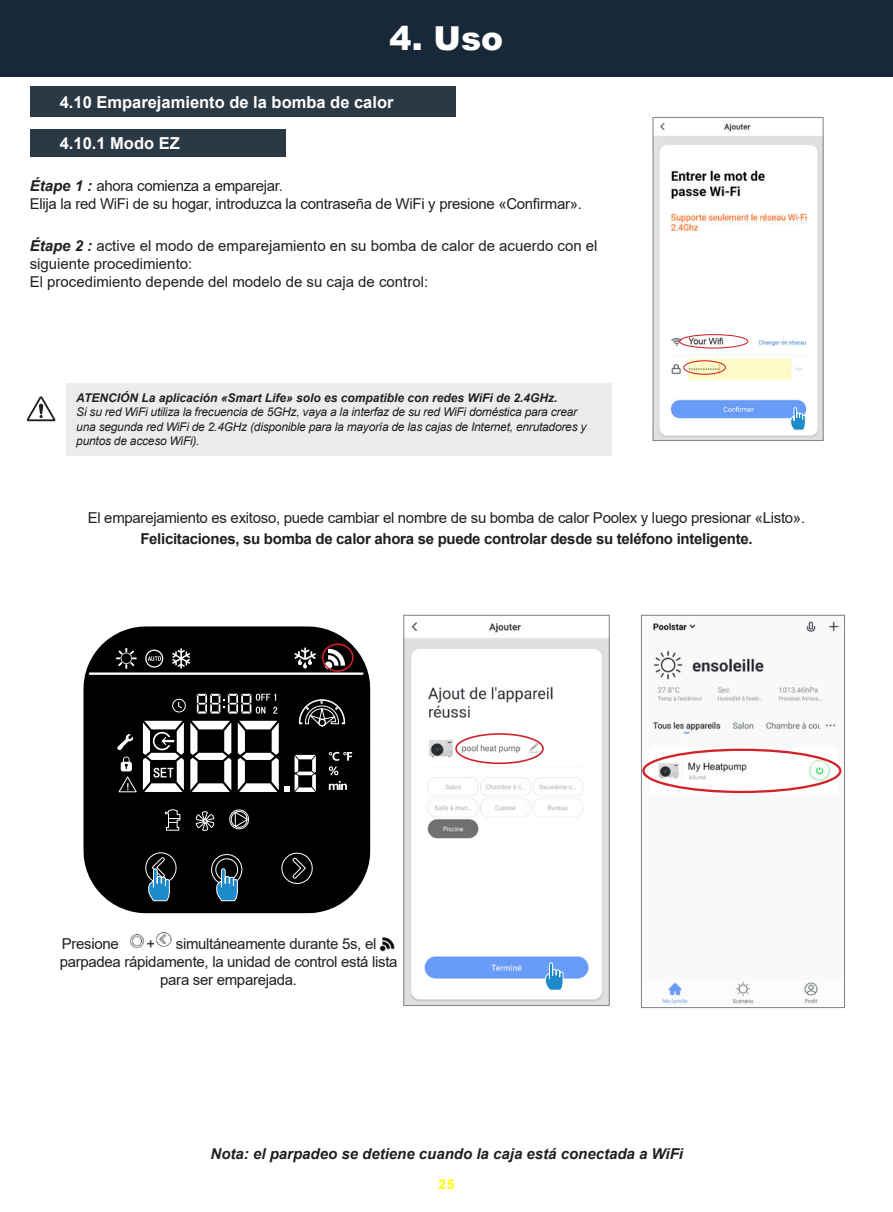
<style>
.page{position:relative;width:893px;height:1212px;background:#fff}
.page>*{position:absolute;margin:0;border:0;box-sizing:border-box;transform-origin:0 0}
.t1{font:900 33px "Arial";color:#fff}
.t2{font:700 16.5px "Arial";color:#fff}
.t3{font:15px/18px "Arial";letter-spacing:-.02em;color:#231f20}
.t4{font:15px/18px "Arial";color:#231f20}
.t5{font:700 15px "Arial";letter-spacing:-.02em;color:#231f20}
.t6{font:italic 700 15px "Arial";color:#231f20}
.t7{font:700 13.5px "Arial";color:#ff0}
.t8{font:italic 12px/14.4px "Arial";letter-spacing:-.02em;color:#231f20}
.t9{font:italic 700 12px "Arial";color:#231f20}
.s1{font-weight:700;font-style:italic}
</style>
<div class="page">
<div style="left:0;top:0;width:893px;height:77px;background:#172938"></div>
<div style="left:30px;top:86px;width:425px;height:31px;background:#2b3945"></div>
<div style="left:30px;top:129px;width:255px;height:27px;background:#2b3945"></div>
<div style="left:66px;top:383px;width:546px;height:72px;background:#ececee"></div>
<svg style="left:26px;top:396px;width:30px;height:25px"></svg>
<img style="left:655px;top:122px;width:166px;height:317px">
<div style="left:653px;top:117px;width:170px;height:324px;border:1px solid #808285"></div>
<svg style="left:790px;top:406px;width:16px;height:25px"></svg>
<div style="left:683px;top:360px;width:43px;height:15px;border:1px solid #d1232a;border-radius:50%"></div>
<div style="left:679px;top:334px;width:69px;height:15px;border:1px solid #d1232a;border-radius:50%"></div>
<img style="left:130px;top:934px;width:15px;height:15px">
<img style="left:156px;top:931px;width:16px;height:16px">
<img style="left:380px;top:937px;width:15px;height:14px">
<svg style="left:83px;top:626px;width:288px;height:287px;background:#141414"></svg>
<svg style="left:195px;top:811px;width:20px;height:20px"></svg>
<hr style="left:90px;top:672px;width:272px;height:3px;background:#fff">
<svg style="left:172px;top:648px;width:18px;height:20px"></svg>
<svg style="left:116px;top:648px;width:21px;height:21px"></svg>
<svg style="left:229px;top:807px;width:20px;height:25px"></svg>
<svg style="left:294px;top:647px;width:22px;height:21px"></svg>
<svg style="left:325px;top:649px;width:20px;height:20px"></svg>
<svg style="left:165px;top:809px;width:16px;height:22px"></svg>
<svg style="left:278px;top:849px;width:35px;height:40px"></svg>
<svg style="left:117px;top:692px;width:235px;height:100px"></svg>
<svg style="left:145px;top:647px;width:18px;height:23px"></svg>
<svg style="left:208px;top:850px;width:35px;height:52px;background:#293f4d"></svg>
<svg style="left:142px;top:848px;width:35px;height:54px;background:#273d49"></svg>
<div style="left:322px;top:643px;width:32px;height:29px;border:2px solid #d1232a;border-radius:50%"></div>
<img style="left:405px;top:622px;width:203px;height:382px">
<div style="left:403px;top:615px;width:207px;height:391px;border:1px solid #808285"></div>
<img style="left:643px;top:619px;width:200px;height:387px">
<div style="left:641px;top:615px;width:204px;height:393px;border:1px solid #808285"></div>
<div style="left:455px;top:733px;width:89px;height:31px;border:2px solid #d1232a;border-radius:50%"></div>
<div style="left:642px;top:749px;width:199px;height:44px;border:2px solid #d1232a;border-radius:50%"></div>
<svg style="left:545px;top:961px;width:19px;height:30px"></svg>
<h1 class="t1" style="left:390px;top:26px;width:115px">4. Uso</h1>
<p class="t2" style="left:60px;top:96px;width:335px">4.10 Emparejamiento de la bomba de calor</p>
<p class="t2" style="left:60px;top:136px;width:122px">4.10.1 Modo EZ</p>
<p class="t3" style="left:30px;top:178px;width:554px"><span class="s1">Étape 1 :</span> ahora comienza a emparejar.<br>Elija la red WiFi de su hogar, introduzca la contraseña de WiFi y presione «Confirmar».</p>
<p class="t4" style="left:30px;top:238px;width:569px"><span class="s1">Étape 2 :</span> active el modo de emparejamiento en su bomba de calor de acuerdo con el siguiente procedimiento:<br>El procedimiento depende del modelo de su caja de control:</p>
<p class="t9" style="left:76px;top:393px;width:483px">ATENCIÓN La aplicación «Smart Life» solo es compatible con redes WiFi de 2.4GHz.</p>
<p class="t8" style="left:76px;top:405px;width:512px">Si su red WiFi utiliza la frecuencia de 5GHz, vaya a la interfaz de su red WiFi doméstica para crear una segunda red WiFi de 2.4GHz (disponible para la mayoría de las cajas de Internet, enrutadores y puntos de acceso WiFi).</p>
<p class="t3" style="left:88px;top:510px;width:719px">El emparejamiento es exitoso, puede cambiar el nombre de su bomba de calor Poolex y luego presionar «Listo».</p>
<p class="t5" style="left:140px;top:533px;width:614px">Felicitaciones, su bomba de calor ahora se puede controlar desde su teléfono inteligente.</p>
<p class="t3" style="left:62px;top:936px;width:59px">Presione</p>
<p class="t3" style="left:146px;top:936px;width:10px">+</p>
<p class="t3" style="left:176px;top:936px;width:202px">simultáneamente durante 5s, el</p>
<p class="t3" style="left:60px;top:954px;width:339px">parpadea rápidamente, la unidad de control está lista</p>
<p class="t3" style="left:160px;top:972px;width:138px">para ser emparejada.</p>
<p class="t6" style="left:211px;top:1148px;width:474px">Nota: el parpadeo se detiene cuando la caja está conectada a WiFi</p>
<p class="t7" style="left:439px;top:1179px;width:17px">25</p>
</div>
